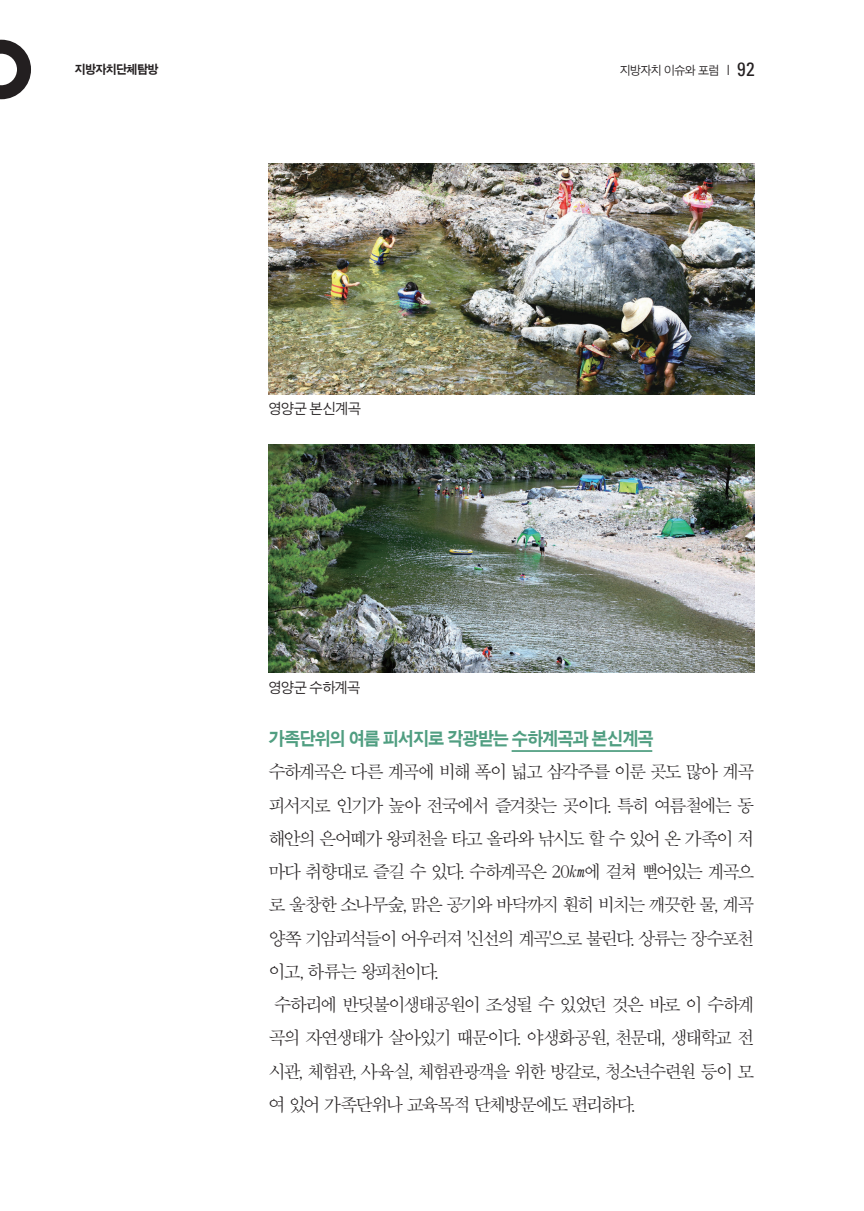
<style>
.page{position:relative;width:864px;height:1211px;background:#fff}
.page>*{position:absolute;margin:0;border:0;box-sizing:border-box;transform-origin:0 0}
.본문{font:18.38px/33.2px "SM3 SS Myung Jo 02";letter-spacing:-.16em;color:#231f20;text-align:justify}
.지방자치단체탐방_컬러2{font:18.38px "SM3 K Gothic";letter-spacing:-.105em;color:#509e81;scale:.92 1}
.본문-2{font:14.88px "SM3 J Gothic 02";letter-spacing:-.09em;color:#231f20;scale:.94 1}
.t1{font:12.25px "SM3 J Gothic 02";letter-spacing:-.11em;color:#231f20;scale:.95 1}
.t2{font:12.25px "SM3 K Gothic";letter-spacing:-.11em;color:#231f20;scale:.95 1}
.s1{font-family:"Univers LT Std";font-weight:300;font-stretch:condensed;font-size:14px}
.s2{font-family:"Univers LT Std";font-stretch:condensed;font-size:19.25px}
</style>
<div class="page">
<svg style="left:0;top:40px;width:31px;height:59px"></svg>
<hr style="left:511px;top:750px;width:141px;height:2px;background:#509e81">
<img style="left:268px;top:164px;width:486px;height:230px">
<img style="left:268px;top:444px;width:486px;height:228px">
<p class="t2" style="left:74px;top:63px;width:90px">지방자치단체탐방</p>
<p class="t1" style="left:619px;top:64px;width:144px">지방자치 이슈와 포럼 <span class="s1">I</span> <span class="s2">92</span></p>
<p class="본문-2" style="left:268px;top:400px;width:101px">영양군 본신계곡</p>
<p class="본문-2" style="left:268px;top:679px;width:100px">영양군 수하계곡</p>
<p class="지방자치단체탐방_컬러2" style="left:268px;top:729px;width:421px">가족단위의 여름 피서지로 각광받는 수하계곡과 본신계곡</p>
<p class="본문" style="left:268px;top:756px;width:488px">수하계곡은 다른 계곡에 비해 폭이 넓고 삼각주를 이룬 곳도 많아 계곡 피서지로 인기가 높아 전국에서 즐겨찾는 곳이다. 특히 여름철에는 동 해안의 은어떼가 왕피천을 타고 올라와 낚시도 할 수 있어 온 가족이 저 마다 취향대로 즐길 수 있다. 수하계곡은 20㎞에 걸쳐 뻗어있는 계곡으 로 울창한 소나무숲, 맑은 공기와 바닥까지 훤히 비치는 깨끗한 물, 계곡 양쪽 기암괴석들이 어우러져 '신선의 계곡'으로 불린다. 상류는 장수포천 이고, 하류는 왕피천이다.</p>
<p class="본문" style="left:268px;top:988px;width:488px;text-indent:6px">수하리에 반딧불이생태공원이 조성될 수 있었던 것은 바로 이 수하계 곡의 자연생태가 살아있기 때문이다. 야생화공원, 천문대, 생태학교 전 시관, 체험관, 사육실, 체험관광객을 위한 방갈로, 청소년수련원 등이 모 여 있어 가족단위나 교육목적 단체방문에도 편리하다.</p>
</div>
